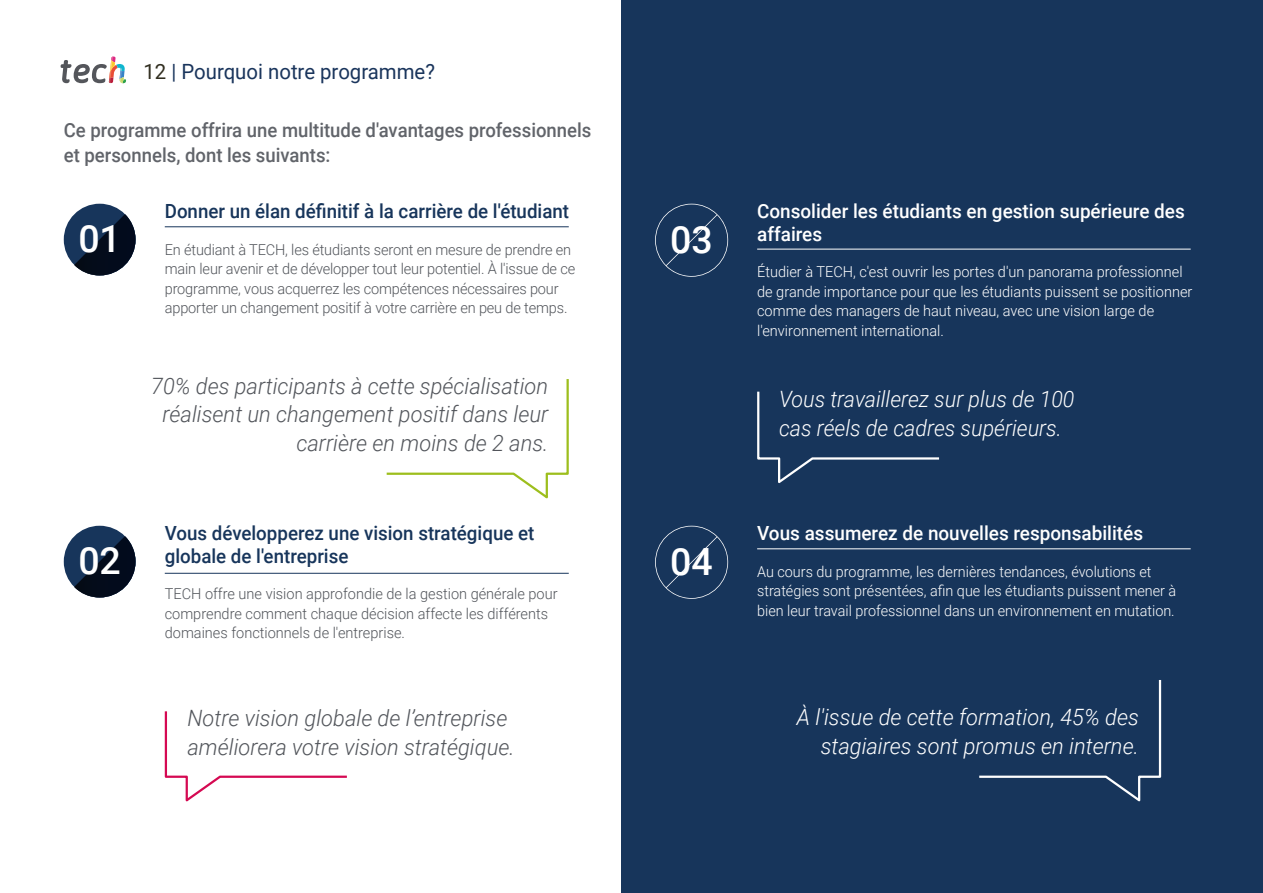
<style>
.page{position:relative;width:1263px;height:893px;background:#fff}
.page>*{position:absolute;margin:0;border:0;box-sizing:border-box;transform-origin:0 0}
.t1{font:500 37.5px "Roboto";color:#fff}
.t2{font:italic 300 22.5px/28.5px "Roboto";color:#52555b;text-align:right}
.t3{font:italic 300 22.5px/28.5px "Roboto";color:#fff;text-align:right}
.t4{font:italic 300 22.5px/28.5px "Roboto";color:#fff;scale:.95 1}
.t5{font:21px "Roboto";color:#1a355c}
.t6{font:500 19.5px/22.5px "Roboto";color:#17355b;scale:.96 1}
.t7{font:500 19.5px/22.5px "Roboto";color:#fff}
.t8{font:500 19.5px/25.5px "Roboto";color:#61646a;scale:.95 1}
.t9{font:300 15px/19.5px "Roboto";letter-spacing:-.01em;color:#52555b}
.t10{font:300 15px/19.5px "Roboto";color:#fff}
.t11{font:300 15px/19.5px "Roboto";color:#fff;scale:.96 1}
.s1{color:#312e20}
</style>
<div class="page">
<div style="left:621px;top:0;width:642px;height:893px;background:#17355b"></div>
<hr style="left:165px;top:226px;width:404px;height:1px;background:#17355b">
<hr style="left:757px;top:249px;width:434px;height:1px;background:#fff">
<svg style="left:386px;top:379px;width:183px;height:120px"></svg>
<svg style="left:757px;top:391px;width:183px;height:92px"></svg>
<hr style="left:165px;top:573px;width:404px;height:1px;background:#17355b">
<hr style="left:757px;top:548px;width:434px;height:1px;background:#fff">
<svg style="left:979px;top:680px;width:183px;height:122px"></svg>
<svg style="left:164px;top:711px;width:183px;height:91px"></svg>
<svg style="left:655px;top:204px;width:73px;height:73px"></svg>
<svg style="left:655px;top:526px;width:73px;height:73px"></svg>
<div style="left:64px;top:204px;width:72px;height:71px;background:#17355b;border-radius:50%"></div>
<svg style="left:74px;top:214px;width:62px;height:61px"></svg>
<div style="left:64px;top:526px;width:72px;height:71px;background:#17355b;border-radius:50%"></div>
<svg style="left:74px;top:536px;width:62px;height:61px"></svg>
<svg style="left:61px;top:57px;width:65px;height:27px"></svg>
<h3 class="t5" style="left:144px;top:57px;width:293px"><span class="s1">12</span> | Pourquoi notre programme?</h3>
<h3 class="t8" style="left:64px;top:116px;width:557px">Ce programme offrira une multitude d'avantages professionnels et personnels, dont les suivants:</h3>
<h3 class="t6" style="left:165px;top:199px;width:423px">Donner un élan définitif à la carrière de l'étudiant</h3>
<p class="t9" style="left:165px;top:239px;width:412px">En étudiant à TECH, les étudiants seront en mesure de prendre en main leur avenir et de développer tout leur potentiel. À l'issue de ce programme, vous acquerrez les compétences nécessaires pour apporter un changement positif à votre carrière en peu de temps.</p>
<h1 class="t1" style="left:78px;top:213px;width:44px">01</h1>
<h1 class="t1" style="left:78px;top:535px;width:44px">02</h1>
<h2 class="t2" style="left:151px;top:371px;width:399px">70% des participants à cette spécialisation réalisent un changement positif dans leur carrière en moins de 2 ans.</h2>
<h3 class="t6" style="left:165px;top:521px;width:387px">Vous développerez une vision stratégique et globale de l'entreprise</h3>
<p class="t9" style="left:165px;top:584px;width:394px">TECH offre une vision approfondie de la gestion générale pour comprendre comment chaque décision affecte les différents domaines fonctionnels de l'entreprise.</p>
<h1 class="t1" style="left:670px;top:213px;width:44px">03</h1>
<h1 class="t1" style="left:670px;top:535px;width:44px">04</h1>
<h3 class="t7" style="left:757px;top:199px;width:429px">Consolider les étudiants en gestion supérieure des affaires</h3>
<p class="t10" style="left:757px;top:262px;width:437px">Étudier à TECH, c'est ouvrir les portes d'un panorama professionnel de grande importance pour que les étudiants puissent se positionner comme des managers de haut niveau, avec une vision large de l'environnement international.</p>
<h2 class="t4" style="left:779px;top:384px;width:312px">Vous travaillerez sur plus de 100 cas réels de cadres supérieurs.</h2>
<h3 class="t7" style="left:757px;top:521px;width:387px">Vous assumerez de nouvelles responsabilités</h3>
<p class="t11" style="left:757px;top:561px;width:438px">Au cours du programme, les dernières tendances, évolutions et stratégies sont présentées, afin que les étudiants puissent mener à bien leur travail professionnel dans un environnement en mutation.</p>
<h2 class="t2" style="left:187px;top:703px;width:329px;text-align:left">Notre vision globale de l’entreprise améliorera votre vision stratégique.</h2>
<h2 class="t3" style="left:797px;top:702px;width:343px">À l'issue de cette formation, 45% des stagiaires sont promus en interne.</h2>
</div>
